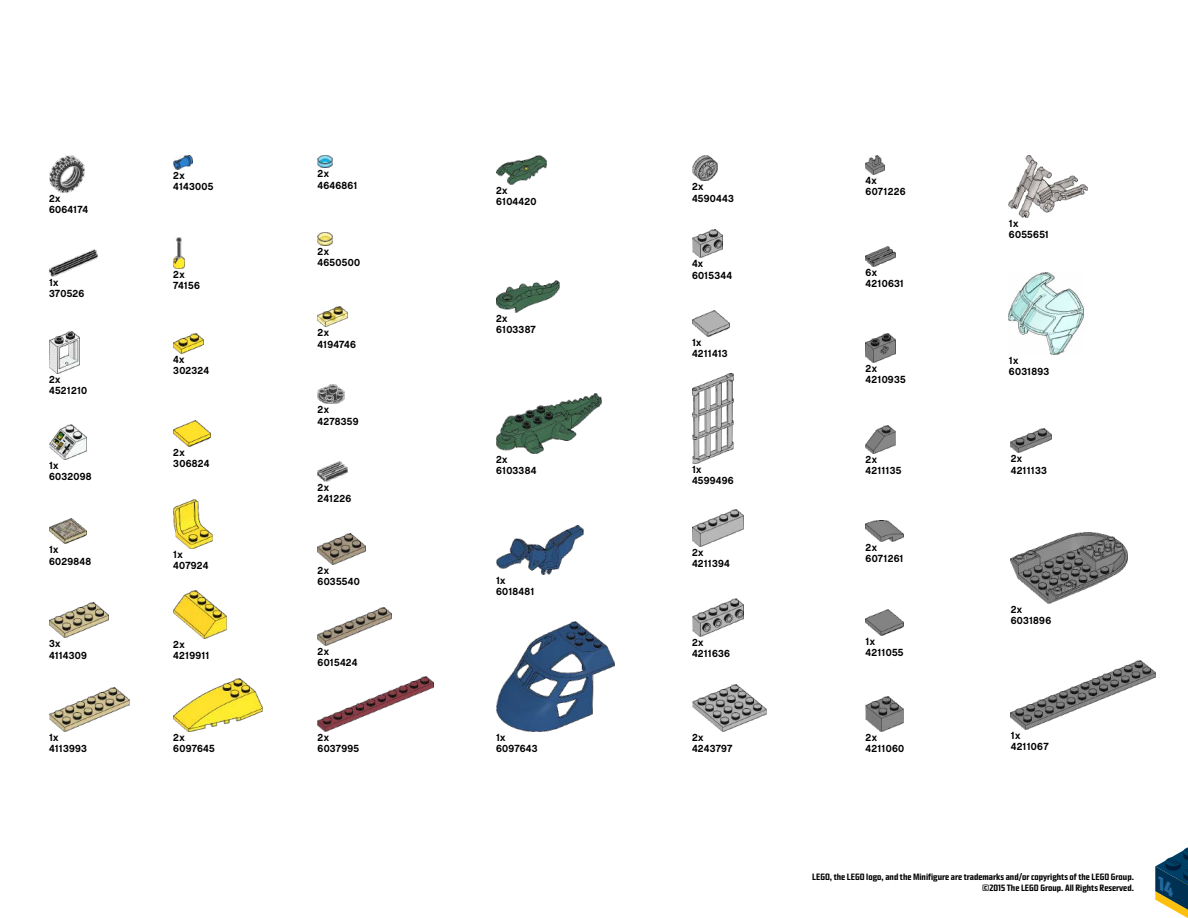
<style>
.page{position:relative;width:1188px;height:918px;background:#fff}
.page>*{position:absolute;margin:0;border:0;box-sizing:border-box;transform-origin:0 0}
.t1{font:700 10.35px/11.2px "LEGO Chalet 60";letter-spacing:.02em;color:#000}
.t2{font:700 10.35px/11.2px "LEGO Chalet 60";letter-spacing:-.005em;color:#000}
.t3{font:700 10.35px/11.2px "LEGO Chalet 60";color:#000}
.t4{font:700 10.35px/11.2px "LEGO Chalet 60";letter-spacing:-.01em;color:#000}
.t5{font:500 9px/10.8px "Capricorn Master";color:#000;text-align:right}
</style>
<div class="page">
<img style="left:49px;top:332px;width:30px;height:41px">
<img style="left:49px;top:424px;width:38px;height:35px">
<img style="left:49px;top:518px;width:38px;height:26px">
<img style="left:49px;top:603px;width:59px;height:35px">
<img style="left:49px;top:688px;width:81px;height:44px">
<img style="left:173px;top:156px;width:19px;height:13px">
<img style="left:173px;top:333px;width:30px;height:20px">
<img style="left:173px;top:421px;width:38px;height:26px">
<img style="left:173px;top:500px;width:39px;height:48px">
<img style="left:173px;top:590px;width:54px;height:49px">
<img style="left:173px;top:678px;width:90px;height:54px">
<img style="left:173px;top:238px;width:12px;height:30px">
<img style="left:318px;top:384px;width:27px;height:20px">
<img style="left:318px;top:462px;width:30px;height:19px">
<img style="left:49px;top:156px;width:36px;height:36px">
<img style="left:49px;top:250px;width:49px;height:26px">
<img style="left:1009px;top:272px;width:74px;height:83px">
<img style="left:318px;top:156px;width:14px;height:12px">
<img style="left:318px;top:233px;width:14px;height:12px">
<img style="left:318px;top:306px;width:30px;height:21px">
<img style="left:318px;top:534px;width:48px;height:30px">
<img style="left:318px;top:608px;width:73px;height:37px">
<img style="left:496px;top:525px;width:87px;height:50px">
<img style="left:496px;top:621px;width:118px;height:111px">
<img style="left:496px;top:156px;width:50px;height:29px">
<img style="left:496px;top:281px;width:63px;height:32px">
<img style="left:496px;top:394px;width:106px;height:59px">
<img style="left:318px;top:677px;width:116px;height:55px">
<img style="left:692px;top:156px;width:25px;height:25px">
<img style="left:692px;top:229px;width:30px;height:29px">
<img style="left:692px;top:311px;width:38px;height:26px">
<img style="left:692px;top:374px;width:42px;height:89px">
<img style="left:692px;top:509px;width:52px;height:38px">
<img style="left:692px;top:599px;width:52px;height:38px">
<img style="left:692px;top:684px;width:74px;height:48px">
<img style="left:866px;top:156px;width:19px;height:18px">
<img style="left:866px;top:247px;width:30px;height:19px">
<img style="left:866px;top:333px;width:30px;height:29px">
<img style="left:866px;top:425px;width:30px;height:29px">
<img style="left:866px;top:521px;width:37px;height:20px">
<img style="left:866px;top:610px;width:37px;height:25px">
<img style="left:866px;top:697px;width:37px;height:35px">
<img style="left:1011px;top:428px;width:41px;height:25px">
<img style="left:1011px;top:532px;width:117px;height:71px">
<img style="left:1011px;top:660px;width:144px;height:70px">
<img style="left:1009px;top:156px;width:79px;height:61px">
<svg style="left:1155px;top:847px;width:33px;height:71px"></svg>
<p class="t1" style="left:49px;top:192px;width:40px">2x<br>6064174</p>
<p class="t1" style="left:49px;top:276px;width:37px">1x<br>370526</p>
<p class="t1" style="left:49px;top:373px;width:40px">2x<br>4521210</p>
<p class="t1" style="left:49px;top:460px;width:44px">1x<br>6032098</p>
<p class="t1" style="left:49px;top:544px;width:44px">1x<br>6029848</p>
<p class="t1" style="left:49px;top:638px;width:40px">3x<br>4114309</p>
<p class="t2" style="left:49px;top:732px;width:39px">1x<br>4113993</p>
<p class="t1" style="left:173px;top:170px;width:42px">2x<br>4143005</p>
<p class="t1" style="left:173px;top:268px;width:28px">2x<br>74156</p>
<p class="t1" style="left:173px;top:353px;width:37px">4x<br>302324</p>
<p class="t1" style="left:173px;top:447px;width:38px">2x<br>306824</p>
<p class="t1" style="left:173px;top:549px;width:37px">1x<br>407924</p>
<p class="t1" style="left:173px;top:639px;width:38px">2x<br>4219911</p>
<p class="t1" style="left:173px;top:732px;width:43px">2x<br>6097645</p>
<p class="t1" style="left:318px;top:168px;width:42px">2x<br>4646861</p>
<p class="t1" style="left:318px;top:245px;width:44px">2x<br>4650500</p>
<p class="t3" style="left:318px;top:327px;width:40px">2x<br>4194746</p>
<p class="t1" style="left:318px;top:404px;width:43px">2x<br>4278359</p>
<p class="t1" style="left:318px;top:482px;width:35px">2x<br>241226</p>
<p class="t1" style="left:318px;top:565px;width:44px">2x<br>6035540</p>
<p class="t1" style="left:318px;top:645px;width:42px">2x<br>6015424</p>
<p class="t1" style="left:318px;top:732px;width:43px">2x<br>6037995</p>
<p class="t1" style="left:496px;top:185px;width:42px">2x<br>6104420</p>
<p class="t1" style="left:496px;top:313px;width:41px">2x<br>6103387</p>
<p class="t1" style="left:496px;top:453px;width:42px">2x<br>6103384</p>
<p class="t1" style="left:496px;top:575px;width:40px">1x<br>6018481</p>
<p class="t1" style="left:496px;top:732px;width:43px">1x<br>6097643</p>
<p class="t1" style="left:692px;top:181px;width:43px">2x<br>4590443</p>
<p class="t1" style="left:692px;top:258px;width:42px">4x<br>6015344</p>
<p class="t4" style="left:692px;top:337px;width:37px">1x<br>4211413</p>
<p class="t1" style="left:692px;top:463px;width:43px">1x<br>4599496</p>
<p class="t1" style="left:692px;top:547px;width:39px">2x<br>4211394</p>
<p class="t1" style="left:692px;top:637px;width:40px">2x<br>4211636</p>
<p class="t1" style="left:692px;top:732px;width:42px">2x<br>4243797</p>
<p class="t1" style="left:866px;top:174px;width:41px">4x<br>6071226</p>
<p class="t1" style="left:866px;top:266px;width:40px">6x<br>4210631</p>
<p class="t1" style="left:866px;top:362px;width:42px">2x<br>4210935</p>
<p class="t1" style="left:866px;top:454px;width:37px">2x<br>4211135</p>
<p class="t1" style="left:866px;top:541px;width:40px">2x<br>6071261</p>
<p class="t1" style="left:866px;top:635px;width:40px">1x<br>4211055</p>
<p class="t1" style="left:866px;top:732px;width:40px">2x<br>4211060</p>
<p class="t1" style="left:1009px;top:217px;width:42px">1x<br>6055651</p>
<p class="t1" style="left:1009px;top:355px;width:42px">1x<br>6031893</p>
<p class="t1" style="left:1011px;top:453px;width:37px">2x<br>4211133</p>
<p class="t1" style="left:1011px;top:603px;width:42px">2x<br>6031896</p>
<p class="t1" style="left:1011px;top:730px;width:39px">1x<br>4211067</p>
<p class="t5" style="left:812px;top:871px;width:323px">LEGO, the LEGO logo, and the Minifigure are trademarks and/or copyrights of the LEGO Group. ©2015 The LEGO Group. All Rights Reserved.</p>
</div>
